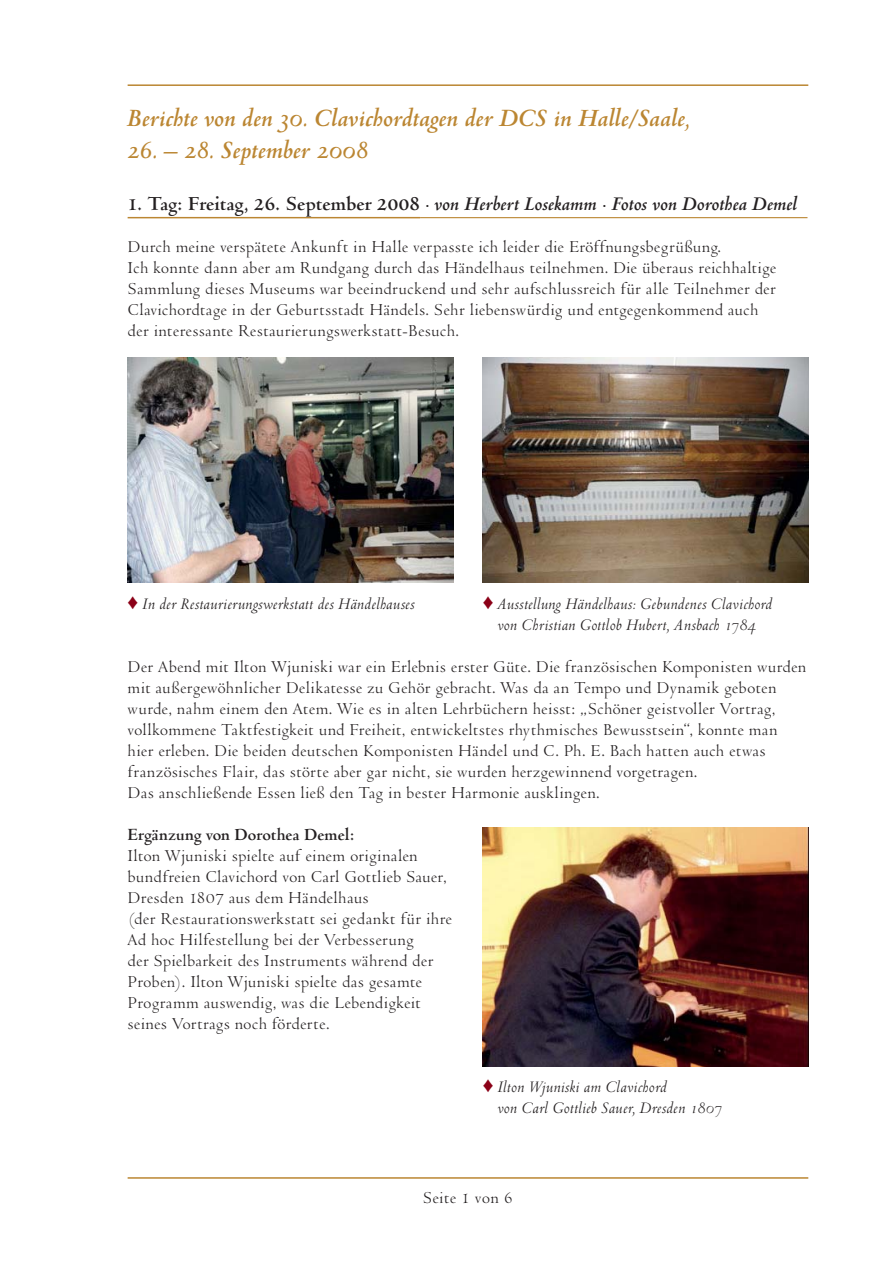
<style>
.page{position:relative;width:893px;height:1263px;background:#fff}
.page>*{position:absolute;margin:0;border:0;box-sizing:border-box;transform-origin:0 0}
.t1{font:italic 700 27px "Venetian 301 BT";letter-spacing:-.005em;color:#bb8632}
.t2{font:italic 700 21px "Venetian 301 BT";color:#231f20}
.t3{font:18px/21px "Venetian 301 BT";color:#231f20}
.t4{font:italic 18px/21px "Venetian 301 BT";letter-spacing:-.005em;color:#231f20;text-align:center}
.t5{font:700 18px "Venetian 301 BT";color:#231f20}
.s1{font-style:normal}
.s2{color:#8b0017}
</style>
<div class="page">
<hr style="left:128px;top:84px;width:680px;height:2px;background:#bb8632">
<hr style="left:128px;top:1177px;width:680px;height:2px;background:#bb8632">
<hr style="left:128px;top:217px;width:292px;height:1px;background:#bb8632">
<hr style="left:420px;top:217px;width:387px;height:1px;background:#bb8632">
<img style="left:483px;top:357px;width:325px;height:226px">
<img style="left:128px;top:357px;width:325px;height:226px">
<img style="left:483px;top:828px;width:325px;height:238px">
<h1 class="t1" style="left:128px;top:107px;width:564px">Berichte von den 30. Clavichordtagen der DCS in Halle/Saale,</h1>
<h1 class="t1" style="left:128px;top:138px;width:242px">26. – 28. September 2008</h1>
<p class="t2" style="left:128px;top:195px;width:671px"><span class="s1">1. Tag: Freitag, 26. September 2008</span> · von Herbert Losekamm · Fotos von Dorothea Demel</p>
<p class="t3" style="left:128px;top:238px;width:650px">Durch meine verspätete Ankunft in Halle verpasste ich leider die Eröffnungsbegrüßung.<br>Ich konnte dann aber am Rundgang durch das Händelhaus teilnehmen. Die überaus reichhaltige Sammlung dieses Museums war beeindruckend und sehr aufschlussreich für alle Teilnehmer der Clavichordtage in der Geburtsstadt Händels. Sehr liebenswürdig und entgegenkommend auch der interessante Restaurierungswerkstatt-Besuch.</p>
<p class="t4" style="left:128px;top:594px;width:289px"><span class="s2">♦</span> In der Restaurierungswerkstatt des Händelhauses</p>
<p class="t4" style="left:483px;top:594px;width:291px"><span class="s2">♦</span> Ausstellung Händelhaus: Gebundenes Clavichord von Christian Gottlob Hubert, Ansbach 1784</p>
<p class="t3" style="left:128px;top:658px;width:680px">Der Abend mit Ilton Wjuniski war ein Erlebnis erster Güte. Die französischen Komponisten wurden mit außergewöhnlicher Delikatesse zu Gehör gebracht. Was da an Tempo und Dynamik geboten wurde, nahm einem den Atem. Wie es in alten Lehrbüchern heisst: „Schöner geistvoller Vortrag, vollkommene Taktfestigkeit und Freiheit, entwickeltstes rhythmisches Bewusstsein“, konnte man hier erleben. Die beiden deutschen Komponisten Händel und C. Ph. E. Bach hatten auch etwas französisches Flair, das störte aber gar nicht, sie wurden herzgewinnend vorgetragen.<br>Das anschließende Essen ließ den Tag in bester Harmonie ausklingen.</p>
<p class="t5" style="left:128px;top:827px;width:228px">Ergänzung von Dorothea Demel:</p>
<p class="t3" style="left:128px;top:847px;width:326px">Ilton Wjuniski spielte auf einem originalen bundfreien Clavichord von Carl Gottlieb Sauer, Dresden 1807 aus dem Händelhaus<br>(der Restaurationswerkstatt sei gedankt für ihre Ad hoc Hilfestellung bei der Verbesserung<br>der Spielbarkeit des Instruments während der Proben). Ilton Wjuniski spielte das gesamte Programm auswendig, was die Lebendigkeit seines Vortrags noch förderte.</p>
<p class="t4" style="left:497px;top:1077px;width:226px;text-align:left;text-indent:-15px"><span class="s2">♦</span> Ilton Wjuniski am Clavichord<br>von Carl Gottlieb Sauer, Dresden 1807</p>
<p class="t3" style="left:423px;top:1189px;width:92px">Seite 1 von 6</p>
</div>
